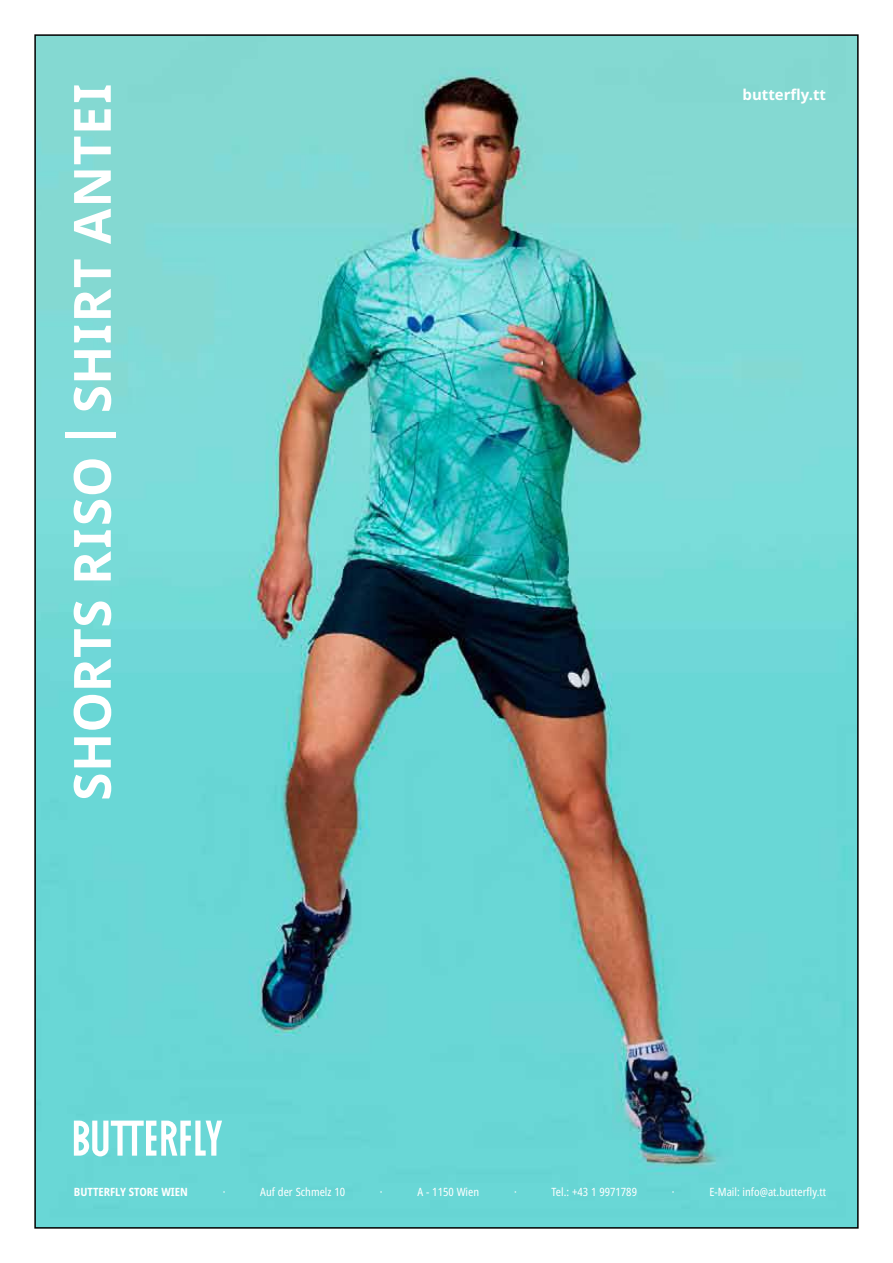
<style>
.page{position:relative;width:893px;height:1263px;background:#fff}
.page>*{position:absolute;margin:0;border:0;box-sizing:border-box;transform-origin:0 0}
.t1{font:700 51.3px "Noto Sans";letter-spacing:.01em;color:#fff}
.t2{font:700 15px "Noto Sans";color:#fff}
.t3{font:condensed 11.4px "Noto Sans";color:#fff}
.t4{font:700 condensed 11.4px "Noto Sans";color:#fff}
</style>
<div class="page">
<img style="left:37px;top:37px;width:819px;height:1188px">
<svg style="left:74px;top:1120px;width:148px;height:36px"></svg>
<h1 class="t1" style="left:56px;top:801px;width:718px;rotate:-90deg">SHORTS RISO| SHIRT ANTEI</h1>
<h2 class="t2" style="left:743px;top:84px;width:85px">butterfly.tt</h2>
<p class="t4" style="left:74px;top:1183px;width:116px">BUTTERFLY STORE WIEN</p>
<p class="t3" style="left:223px;top:1184px;width:4px">·</p>
<p class="t3" style="left:260px;top:1184px;width:86px">Auf der Schmelz 10</p>
<p class="t3" style="left:380px;top:1184px;width:4px">·</p>
<p class="t3" style="left:417px;top:1184px;width:63px">A - 1150 Wien</p>
<p class="t3" style="left:514px;top:1184px;width:4px">·</p>
<p class="t3" style="left:552px;top:1184px;width:87px">Tel.: +43 1 9971789</p>
<p class="t3" style="left:672px;top:1184px;width:4px">·</p>
<p class="t3" style="left:709px;top:1184px;width:118px">E-Mail: info@at.butterfly.tt</p>
</div>
